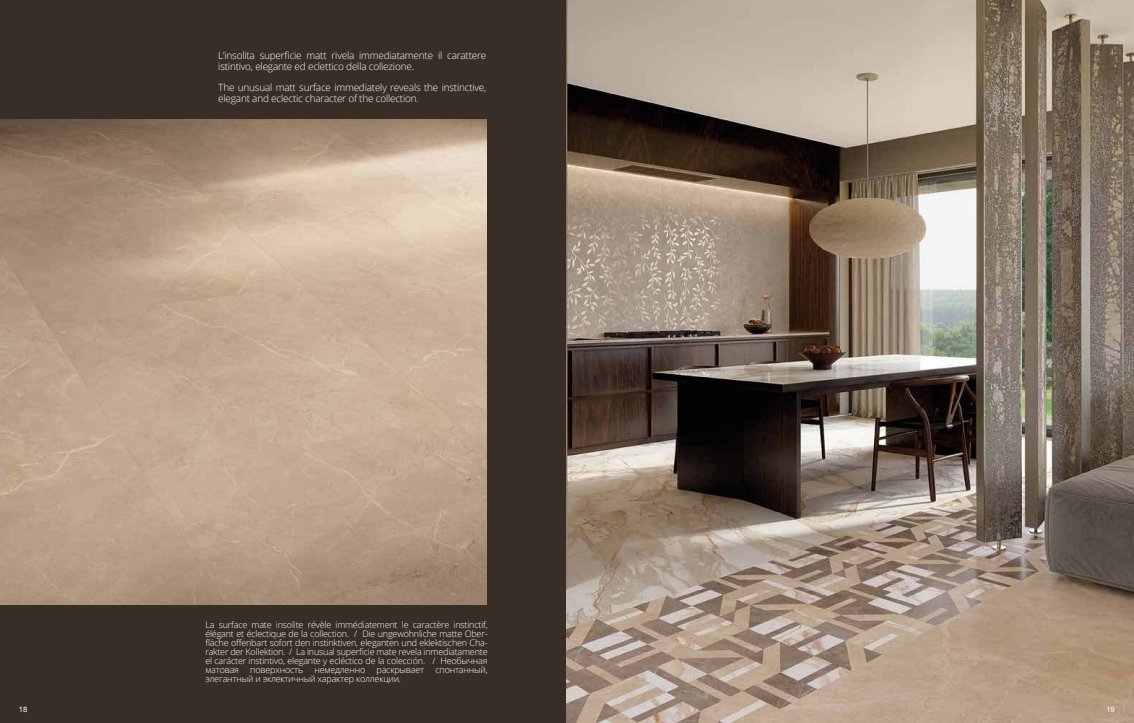
<style>
.page{position:relative;width:1134px;height:723px;background:#fff}
.page>*{position:absolute;margin:0;border:0;box-sizing:border-box;transform-origin:0 0}
.t1{font:300 10px/11px "Open Sans";letter-spacing:-.02em;color:#fff}
.t2{font:300 9px/9px "Open Sans";letter-spacing:-.02em;color:#fff;text-align:justify}
.t3{font:7.7px "Helvetica Neue LT Com";color:#fff}
</style>
<div class="page">
<div style="left:0;top:0;width:567px;height:723px;background:#382e26"></div>
<img style="left:567px;top:0;width:567px;height:723px">
<img style="left:0;top:119px;width:486px;height:486px">
<p class="t1" style="left:218px;top:50px;width:270px">L’insolita superficie matt rivela immediatamente il carattere istintivo, elegante ed eclettico della collezione.</p>
<p class="t1" style="left:218px;top:81px;width:270px">The unusual matt surface immediately reveals the instinctive, elegant and eclectic character of the collection.</p>
<p class="t2" style="left:205px;top:620px;width:284px">La surface mate insolite révèle immédiatement le caractère instinctif, élégant et éclectique de la collection. / Die ungewöhnliche matte Ober&shy;fläche offenbart sofort den instinktiven, eleganten und eklektischen Cha&shy;rakter der Kollektion. / La inusual superficie mate revela inmediatamente el carácter instintivo, elegante y ecléctico de la colección. / Необычная матовая поверхность немедленно раскрывает спонтанный, элегантный и эклектичный характер коллекции.</p>
<p class="t3" style="left:19px;top:704px;width:10px">18</p>
<p class="t3" style="left:1106px;top:704px;width:10px">19</p>
</div>
